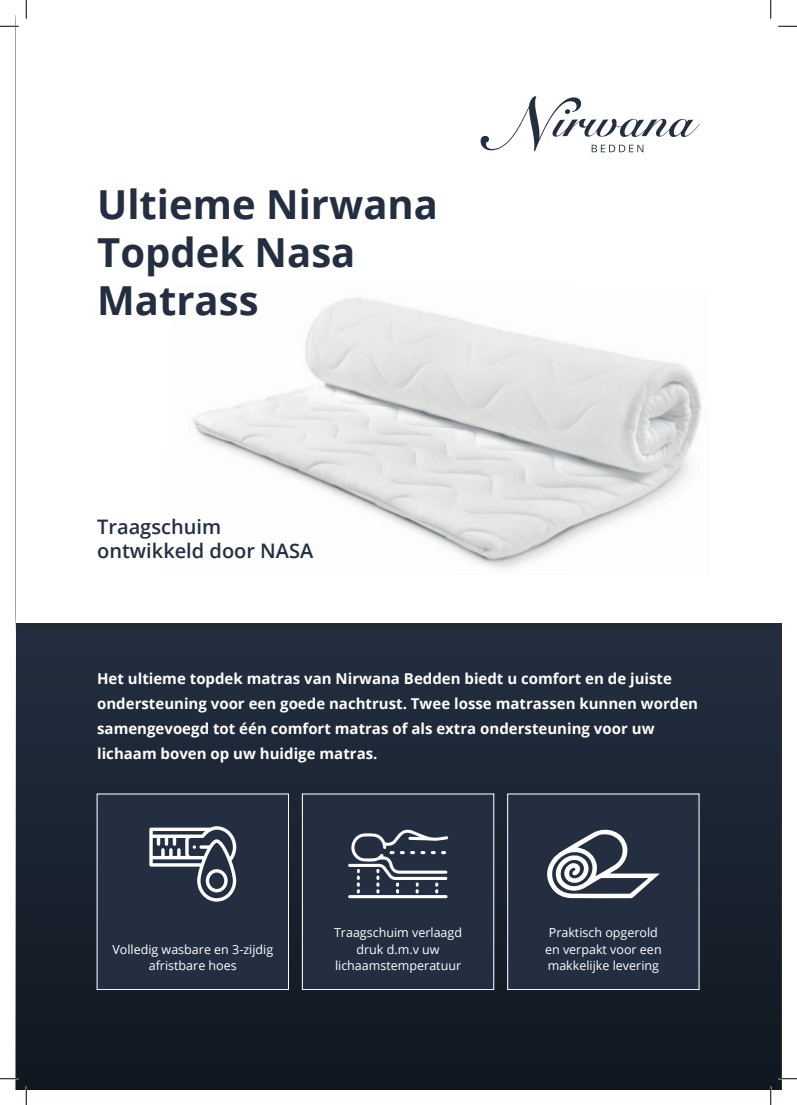
<style>
.page{position:relative;width:797px;height:1105px;background:#fff}
.page>*{position:absolute;margin:0;border:0;box-sizing:border-box;transform-origin:0 0}
.t1{font:700 40px/48px "Open Sans";color:#232f41}
.t2{font:600 20px/24px "Open Sans";color:#232f41}
.t3{font:700 15px/25px "Open Sans";color:#fff}
.t4{font:12.5px/16.2px "Open Sans";color:#fff;text-align:center}
</style>
<div class="page">
<div style="left:16px;top:623px;width:765px;height:466px;background:linear-gradient(to bottom,#242f41,#121822)"></div>
<div style="left:97px;top:794px;width:191px;height:195px;background:#232f41"></div>
<div style="left:97px;top:794px;width:192px;height:196px;border:1px solid #fff"></div>
<div style="left:302px;top:794px;width:192px;height:195px;background:#232f41"></div>
<div style="left:302px;top:794px;width:192px;height:196px;border:1px solid #fff"></div>
<div style="left:507px;top:794px;width:192px;height:195px;background:#232f41"></div>
<div style="left:507px;top:794px;width:192px;height:196px;border:1px solid #fff"></div>
<img style="left:192px;top:298px;width:510px;height:271px">
<svg style="left:480px;top:96px;width:219px;height:56px"></svg>
<svg style="left:348px;top:829px;width:100px;height:69px"></svg>
<svg style="left:149px;top:826px;width:87px;height:76px"></svg>
<svg style="left:547px;top:829px;width:112px;height:69px"></svg>
<svg style="left:0;top:25px;width:19px;height:2px"></svg>
<svg style="left:778px;top:25px;width:19px;height:2px"></svg>
<svg style="left:0;top:1078px;width:19px;height:1px"></svg>
<svg style="left:778px;top:1078px;width:19px;height:1px"></svg>
<svg style="left:25px;top:0;width:2px;height:19px"></svg>
<svg style="left:25px;top:1086px;width:2px;height:19px"></svg>
<svg style="left:770px;top:0;width:1px;height:19px"></svg>
<svg style="left:770px;top:1086px;width:1px;height:19px"></svg>
<h1 class="t1" style="left:97px;top:184px;width:342px">Ultieme Nirwana<br>Topdek Nasa<br>Matrass</h1>
<h2 class="t2" style="left:97px;top:517px;width:218px">Traagschuim ontwikkeld door NASA</h2>
<p class="t3" style="left:97px;top:668px;width:602px">Het ultieme topdek matras van Nirwana Bedden biedt u comfort en de juiste ondersteuning voor een goede nachtrust. Twee losse matrassen kunnen worden samengevoegd tot één comfort matras of als extra ondersteuning voor uw lichaam boven op uw huidige matras.</p>
<p class="t4" style="left:112px;top:942px;width:162px">Volledig wasbare en 3-zijdig afristbare hoes</p>
<p class="t4" style="left:334px;top:926px;width:130px">Traagschuim verlaagd druk d.m.v uw lichaamstemperatuur</p>
<p class="t4" style="left:545px;top:926px;width:118px;text-align:left">Praktisch opgerold en verpakt voor een makkelijke levering</p>
</div>
